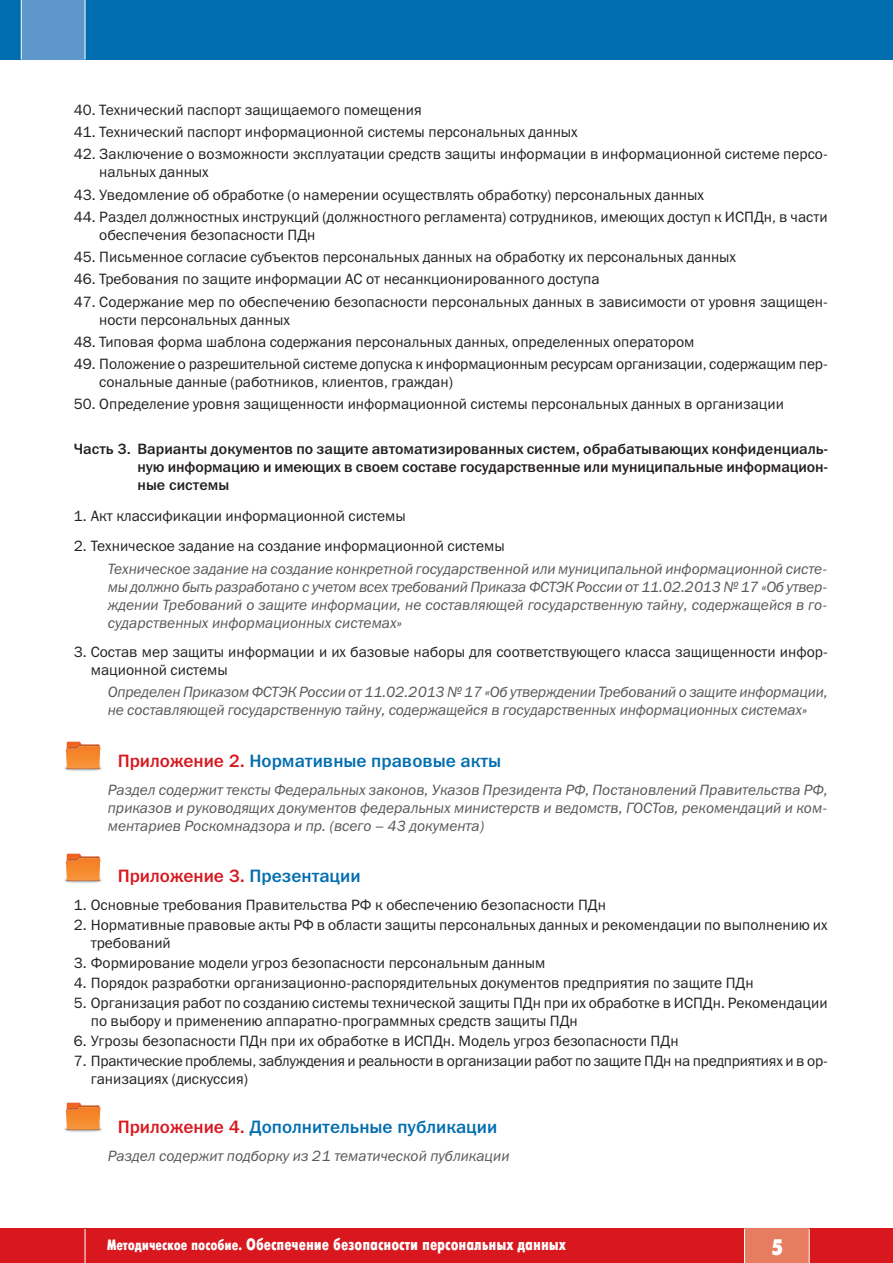
<style>
.page{position:relative;width:893px;height:1263px;background:#fff}
.page>*{position:absolute;margin:0;border:0;box-sizing:border-box;transform-origin:0 0}
.t1{font:700 22.5px "Futuris X Cond C";color:#fff}
.t2{font:18px "Franklin Gothic Medium C";color:#006db0}
.t3{font:18px "Franklin Gothic Medium C";color:#d8171f}
.t4{font:16.5px "Futuris X Cond C";letter-spacing:-.005em;color:#fff}
.t5{font:15px/18px "Franklin Gothic Book C";color:#231f20}
.t6{font:italic 15px/18px "Franklin Gothic Book C";letter-spacing:-.005em;color:#57585a;text-align:justify}
.t7{font:15px/18px "Franklin Gothic Medium C";letter-spacing:-.005em;color:#231f20;text-align:justify}
.t8{font:15px/18px "Franklin Gothic Book C";letter-spacing:-.02em;color:#231f20}
.s1{color:#d8171f}
.s2{color:#006db0}
.s3{font-size:15px}
</style>
<div class="page">
<div style="left:0;top:0;width:893px;height:60px;background:#006db0"></div>
<div style="left:22px;top:0;width:63px;height:60px;background:#5e97ca"></div>
<div style="left:0;top:1229px;width:893px;height:34px;background:#d8171f"></div>
<div style="left:744px;top:1229px;width:65px;height:34px;background:#e77d60"></div>
<hr style="left:21px;top:0;width:1px;height:60px;background:#fff">
<hr style="left:85px;top:0;width:1px;height:60px;background:#fff">
<hr style="left:744px;top:1229px;width:1px;height:34px;background:#fff">
<hr style="left:809px;top:1229px;width:1px;height:34px;background:#fff">
<hr style="left:85px;top:1229px;width:1px;height:34px;background:#fff">
<img style="left:64px;top:741px;width:38px;height:30px">
<img style="left:64px;top:853px;width:38px;height:30px">
<img style="left:64px;top:1102px;width:38px;height:30px">
<p class="t5" style="left:74px;top:101px;width:349px">40. Технический паспорт защищаемого помещения</p>
<p class="t5" style="left:74px;top:123px;width:506px">41. Технический паспорт информационной системы персональных данных</p>
<p class="t5" style="left:99px;top:145px;width:730px;text-indent:-26px">42. Заключение о возможности эксплуатации средств защиты информации в информационной системе персо&shy;нальных данных</p>
<p class="t5" style="left:74px;top:185px;width:632px">43. Уведомление об обработке (о намерении осуществлять обработку) персональных данных</p>
<p class="t5" style="left:99px;top:208px;width:730px;text-indent:-26px">44. Раздел должностных инструкций (должностного регламента) сотрудников, имеющих доступ к ИСПДн, в части обеспечения безопасности ПДн</p>
<p class="t5" style="left:74px;top:248px;width:664px">45. Письменное согласие субъектов персональных данных на обработку их персональных данных</p>
<p class="t5" style="left:74px;top:270px;width:527px">46. Требования по защите информации АС от несанкционированного доступа</p>
<p class="t5" style="left:99px;top:292px;width:730px;text-indent:-26px">47. Содержание мер по обеспечению безопасности персональных данных в зависимости от уровня защищен&shy;ности персональных данных</p>
<p class="t5" style="left:74px;top:333px;width:622px">48. Типовая форма шаблона содержания персональных данных, определенных оператором</p>
<p class="t5" style="left:99px;top:355px;width:730px;text-indent:-26px">49. Положение о разрешительной системе допуска к информационным ресурсам организации, содержащим пер&shy;сональные данные (работников, клиентов, граждан)</p>
<p class="t5" style="left:74px;top:395px;width:712px">50. Определение уровня защищенности информационной системы персональных данных в организации</p>
<p class="t7" style="left:138px;top:440px;width:692px;text-indent:-64px">Часть 3. Варианты документов по защите автоматизированных систем, обрабатывающих конфиденциаль&shy;ную информацию и имеющих в своем составе государственные или муниципальные информацион&shy;ные системы</p>
<p class="t5" style="left:74px;top:506px;width:333px">1. Акт классификации информационной системы</p>
<p class="t5" style="left:74px;top:537px;width:432px">2. Техническое задание на создание информационной системы</p>
<p class="t6" style="left:108px;top:559px;width:721px">Техническое задание на создание конкретной государственной или муниципальной информационной систе&shy;мы должно быть разработано с учетом всех требований Приказа ФСТЭК России от 11.02.2013 № 17 «Об утвер&shy;ждении Требований о защите информации, не составляющей государственную тайну, содержащейся в го&shy;сударственных информационных системах»</p>
<p class="t5" style="left:91px;top:643px;width:738px;text-indent:-17px">3. Состав мер защиты информации и их базовые наборы для соответствующего класса защищенности инфор&shy;мационной системы</p>
<p class="t6" style="left:108px;top:683px;width:721px">Определен Приказом ФСТЭК России от 11.02.2013 № 17 «Об утверждении Требований о защите информации, не составляющей государственную тайну, содержащейся в государственных информационных системах»</p>
<p class="t2" style="left:118px;top:750px;width:385px"><span class="s1">Приложение 2.</span> Нормативные правовые акты</p>
<p class="t6" style="left:108px;top:781px;width:721px">Раздел содержит тексты Федеральных законов, Указов Президента РФ, Постановлений Правительства РФ, приказов и руководящих документов федеральных министерств и ведомств, ГОСТов, рекомендаций и ком&shy;ментариев Роскомнадзора и пр. (всего – 43 документа)</p>
<p class="t3" style="left:118px;top:865px;width:244px">Приложение 3. <span class="s2">Презентации</span></p>
<p class="t5" style="left:74px;top:895px;width:534px">1. Основные требования Правительства РФ к обеспечению безопасности ПДн</p>
<p class="t5" style="left:91px;top:915px;width:738px;text-indent:-17px">2. Нормативные правовые акты РФ в области защиты персональных данных и рекомендации по выполнению их требований</p>
<p class="t5" style="left:74px;top:954px;width:473px">3. Формирование модели угроз безопасности персональным данным</p>
<p class="t5" style="left:74px;top:974px;width:681px">4. Порядок разработки организационно-распорядительных документов предприятия по защите ПДн</p>
<p class="t5" style="left:91px;top:994px;width:738px;text-indent:-17px">5. Организация работ по созданию системы технической защиты ПДн при их обработке в ИСПДн. Рекомендации по выбору и применению аппаратно-программных средств защиты ПДн</p>
<p class="t5" style="left:74px;top:1032px;width:606px">6. Угрозы безопасности ПДн при их обработке в ИСПДн. Модель угроз безопасности ПДн</p>
<p class="t8" style="left:91px;top:1052px;width:738px;text-indent:-17px">7. Практические проблемы, заблуждения и реальности в организации работ по защите ПДн на предприятиях и в ор&shy;ганизациях (дискуссия)</p>
<p class="t2" style="left:118px;top:1116px;width:381px"><span class="s1">Приложение 4.</span> Дополнительные публикации</p>
<p class="t6" style="left:108px;top:1147px;width:403px">Раздел содержит подборку из 21 тематической публикации</p>
<p class="t4" style="left:107px;top:1235px;width:460px"><span class="s3">Методическое пособие.</span> Обеспечение безопасности персональных данных</p>
<h1 class="t1" style="left:772px;top:1234px;width:13px">5</h1>
</div>
